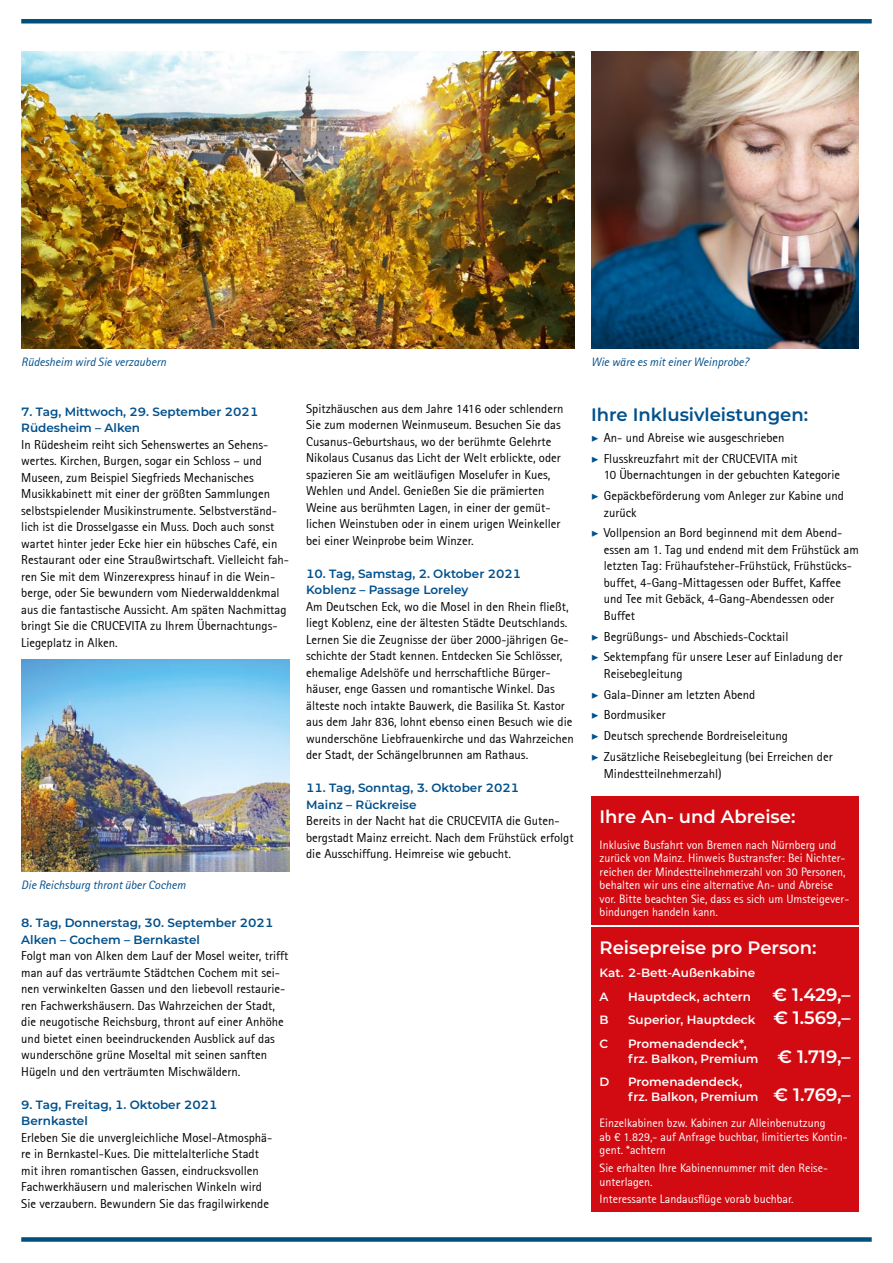
<style>
.page{position:relative;width:893px;height:1263px;background:#fff}
.page>*{position:absolute;margin:0;border:0;box-sizing:border-box;transform-origin:0 0}
.t1{font:600 18px "Montserrat";color:#fff}
.t2{font:600 18px "Montserrat";color:#00508c}
.t3{font:12.75px/16.5px "Rotis Sans Serif";color:#000}
.t4{font:12px/13.5px "Rotis Sans Serif";color:#fff}
.t5{font:600 12px/16.5px "Montserrat";color:#00508c}
.t6{font:600 12px/15px "Montserrat";color:#fff}
.t7{font:italic 12px "Rotis Sans Serif";color:#00508c}
.s1{font-family:"Minion Pro";font-weight:700;font-style:italic;color:#00508c}
.s2{font-size:18px}
</style>
<div class="page">
<div style="left:21px;top:19px;width:851px;height:5px;background:#004f7c"></div>
<div style="left:21px;top:1237px;width:851px;height:5px;background:#004f7c"></div>
<div style="left:591px;top:928px;width:268px;height:284px;background:#d20a11"></div>
<div style="left:591px;top:797px;width:268px;height:128px;background:#d20a11"></div>
<img style="left:21px;top:659px;width:268px;height:213px">
<img style="left:21px;top:51px;width:553px;height:298px">
<img style="left:591px;top:51px;width:268px;height:298px">
<p class="t7" style="left:21px;top:354px;width:146px">Rüdesheim wird Sie verzaubern</p>
<p class="t7" style="left:591px;top:354px;width:159px">Wie wäre es mit einer Weinprobe?</p>
<p class="t5" style="left:21px;top:403px;width:239px">7. Tag, Mittwoch, 29. September 2021<br>Rüdesheim – Alken</p>
<p class="t3" style="left:21px;top:436px;width:269px">In Rüdesheim reiht sich Sehenswertes an Sehens&shy;wertes. Kirchen, Burgen, sogar ein Schloss – und Museen, zum Beispiel Siegfrieds Mechanisches Musikkabinett mit einer der größten Sammlungen selbstspielender Musikinstrumente. Selbstverständ&shy;lich ist die Drosselgasse ein Muss. Doch auch sonst wartet hinter jeder Ecke hier ein hübsches Café, ein Restaurant oder eine Straußwirtschaft. Vielleicht fah&shy;ren Sie mit dem Winzerexpress hinauf in die Wein&shy;berge, oder Sie bewundern vom Niederwalddenkmal aus die fantastische Aussicht. Am späten Nachmittag bringt Sie die CRUCEVITA zu Ihrem Übernachtungs-Liegeplatz in Alken.</p>
<p class="t7" style="left:21px;top:877px;width:166px">Die Reichsburg thront über Cochem</p>
<p class="t5" style="left:21px;top:914px;width:254px">8. Tag, Donnerstag, 30. September 2021<br>Alken – Cochem – Bernkastel</p>
<p class="t3" style="left:21px;top:947px;width:269px">Folgt man von Alken dem Lauf der Mosel weiter, trifft man auf das verträumte Städtchen Cochem mit sei&shy;nen verwinkelten Gassen und den liebevoll restaurie&shy;ren Fachwerkshäusern. Das Wahrzeichen der Stadt, die neugotische Reichsburg, thront auf einer Anhöhe und bietet einen beeindruckenden Ausblick auf das wunderschöne grüne Moseltal mit seinen sanften Hügeln und den verträumten Mischwäldern.</p>
<p class="t5" style="left:21px;top:1096px;width:198px">9. Tag, Freitag, 1. Oktober 2021<br>Bernkastel</p>
<p class="t3" style="left:21px;top:1129px;width:253px">Erleben Sie die unvergleichliche Mosel-Atmosphä&shy;re in Bernkastel-Kues. Die mittelalterliche Stadt mit ihren romantischen Gassen, eindrucksvollen Fachwerkhäusern und malerischen Winkeln wird Sie verzaubern. Bewundern Sie das fragilwirkende</p>
<p class="t3" style="left:306px;top:400px;width:259px">Spitzhäuschen aus dem Jahre 1416 oder schlendern Sie zum modernen Weinmuseum. Besuchen Sie das Cusanus-Geburtshaus, wo der berühmte Gelehrte Nikolaus Cusanus das Licht der Welt erblickte, oder spazieren Sie am weitläufigen Moselufer in Kues, Wehlen und Andel. Genießen Sie die prämierten Weine aus berühmten Lagen, in einer der gemüt&shy;lichen Weinstuben oder in einem urigen Weinkeller bei einer Weinprobe beim Winzer.</p>
<p class="t5" style="left:306px;top:565px;width:217px">10. Tag, Samstag, 2. Oktober 2021<br>Koblenz – Passage Loreley</p>
<p class="t3" style="left:306px;top:598px;width:269px">Am Deutschen Eck, wo die Mosel in den Rhein fließt, liegt Koblenz, eine der ältesten Städte Deutschlands.<br>Lernen Sie die Zeugnisse der über 2000-jährigen Ge&shy;schichte der Stadt kennen. Entdecken Sie Schlösser, ehemalige Adelshöfe und herrschaftliche Bürger&shy;häuser, enge Gassen und romantische Winkel. Das älteste noch intakte Bauwerk, die Basilika St. Kastor aus dem Jahr 836, lohnt ebenso einen Besuch wie die wunderschöne Liebfrauenkirche und das Wahrzeichen der Stadt, der Schängelbrunnen am Rathaus.</p>
<p class="t5" style="left:306px;top:779px;width:215px">11. Tag, Sonntag, 3. Oktober 2021<br>Mainz – Rückreise</p>
<p class="t3" style="left:306px;top:813px;width:269px">Bereits in der Nacht hat die CRUCEVITA die Guten&shy;bergstadt Mainz erreicht. Nach dem Frühstück erfolgt die Ausschiffung. Heimreise wie gebucht.</p>
<h1 class="t2" style="left:591px;top:402px;width:219px">Ihre Inklusivleistungen:</h1>
<p class="t3" style="left:591px;top:427px;width:208px;line-height:20.7px"><span class="s1">▶</span> An- und Abreise wie ausgeschrieben<br><span class="s1">▶</span> Flusskreuzfahrt mit der CRUCEVITA mit</p>
<p class="t3" style="left:591px;top:465px;width:255px;line-height:20.7px;text-indent:13px">10 Übernachtungen in der gebuchten Kategorie <span class="s1">▶</span> Gepäckbeförderung vom Anleger zur Kabine und</p>
<p class="t3" style="left:591px;top:502px;width:253px;line-height:20.7px;text-indent:13px">zurück<br><span class="s1">▶</span> Vollpension an Bord beginnend mit dem Abend-</p>
<p class="t3" style="left:604px;top:541px;width:257px">essen am 1. Tag und endend mit dem Frühstück am letzten Tag: Frühaufsteher-Frühstück, Frühstücks&shy;buffet, 4-Gang-Mittagessen oder Buffet, Kaffee und Tee mit Gebäck, 4-Gang-Abendessen oder Buffet</p>
<p class="t3" style="left:591px;top:626px;width:253px;line-height:20.7px"><span class="s1">▶</span> Begrüßungs- und Abschieds-Cocktail<br><span class="s1">▶</span> Sektempfang für unsere Leser auf Einladung der</p>
<p class="t3" style="left:591px;top:663px;width:243px;line-height:20.7px;text-indent:13px">Reisebegleitung<br><span class="s1">▶</span> Gala-Dinner am letzten Abend<br><span class="s1">▶</span> Bordmusiker<br><span class="s1">▶</span> Deutsch sprechende Bordreiseleitung<br><span class="s1">▶</span> Zusätzliche Reisebegleitung (bei Erreichen der</p>
<p class="t3" style="left:604px;top:765px;width:120px">Mindestteilnehmerzahl)</p>
<h1 class="t1" style="left:600px;top:803px;width:197px">Ihre An- und Abreise:</h1>
<p class="t4" style="left:600px;top:838px;width:251px">Inklusive Busfahrt von Bremen nach Nürnberg und zurück von Mainz. Hinweis Bustransfer: Bei Nichter&shy;reichen der Mindestteilnehmerzahl von 30 Personen, behalten wir uns eine alternative An- und Abreise vor. Bitte beachten Sie, dass es sich um Umsteigever&shy;bindungen handeln kann.</p>
<h1 class="t1" style="left:600px;top:934px;width:219px">Reisepreise pro Person:</h1>
<p class="t6" style="left:600px;top:960px;width:157px;line-height:23.5px">Kat. 2-Bett-Außenkabine<br>A</p>
<p class="t6" style="left:628px;top:988px;width:224px">Hauptdeck, achtern <span class="s2">€ 1.429,–</span></p>
<p class="t6" style="left:600px;top:1012px;width:11px">B</p>
<p class="t6" style="left:628px;top:1012px;width:224px">Superior, Hauptdeck <span class="s2">€ 1.569,–</span></p>
<p class="t6" style="left:600px;top:1035px;width:10px">C</p>
<p class="t6" style="left:628px;top:1035px;width:224px">Promenadendeck*,<br>frz. Balkon, Premium <span class="s2">€ 1.719,–</span></p>
<p class="t6" style="left:600px;top:1074px;width:11px">D</p>
<p class="t6" style="left:628px;top:1074px;width:224px">Promenadendeck,<br>frz. Balkon, Premium <span class="s2">€ 1.769,–</span></p>
<p class="t4" style="left:600px;top:1116px;width:250px">Einzelkabinen bzw. Kabinen zur Alleinbenutzung<br>ab € 1.829,- auf Anfrage buchbar, limitiertes Kontin&shy;gent. *achtern</p>
<p class="t4" style="left:600px;top:1161px;width:230px">Sie erhalten Ihre Kabinennummer mit den Reise&shy;unterlagen.</p>
<p class="t4" style="left:600px;top:1192px;width:196px">Interessante Landausflüge vorab buchbar.</p>
</div>
